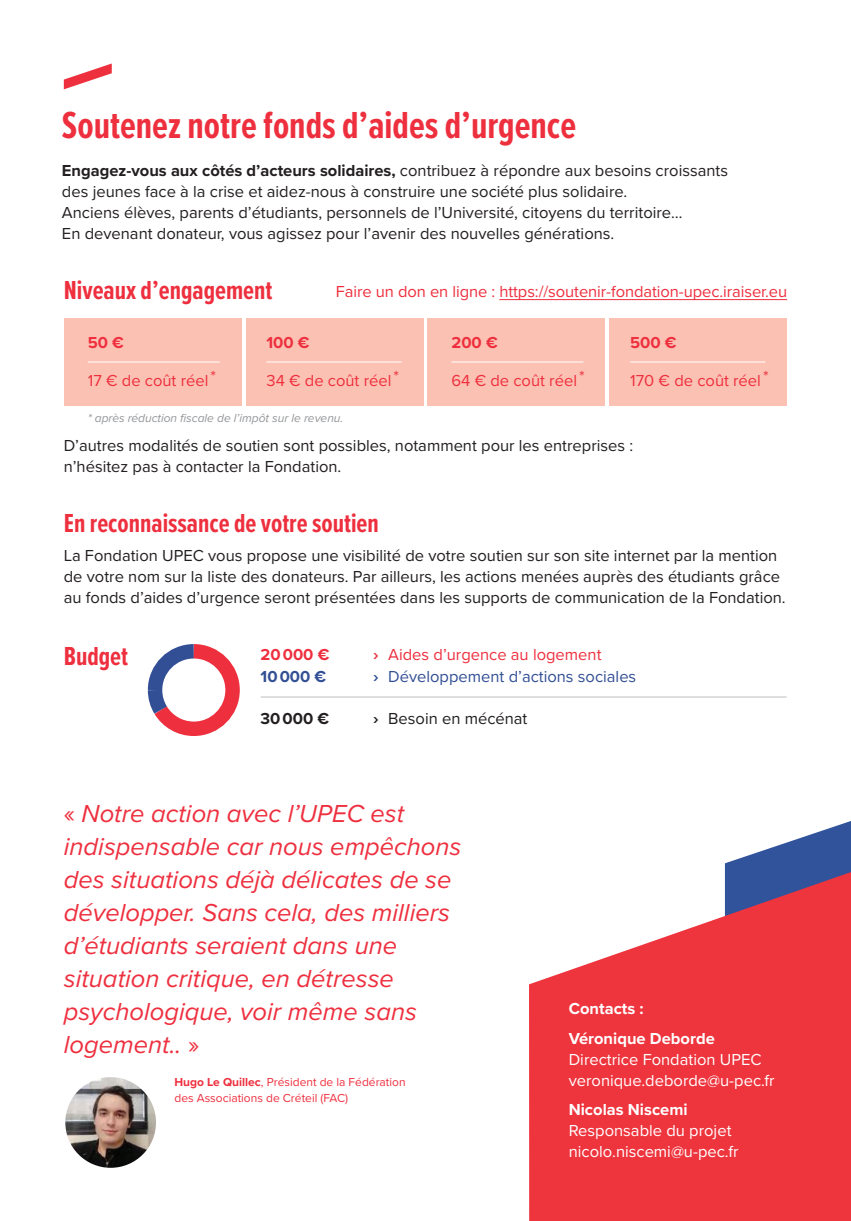
<style>
.page{position:relative;width:851px;height:1221px;background:#fff}
.page>*{position:absolute;margin:0;border:0;box-sizing:border-box;transform-origin:0 0}
.Texte_courant{font:700 39px "Proxima Nova Ex Cn";color:#ee2f3e}
.Sous-titre{font:700 27px "Proxima Nova Ex Cn";color:#ee2f3e}
.Sous-titre-2{font:italic 25.5px/33px "Proxima Nova";color:#ee2f3e}
.Sous-titre-3{font:16.5px/21px "Proxima Nova";color:#231f20}
.Texte_courant-2{font:16.5px/21px "Proxima Nova";color:#231f20}
.Sous-titre-4{font:16.5px "Proxima Nova";letter-spacing:-.005em;color:#ee2f3e}
.Texte_courant-3{font:16.5px/21px "Proxima Nova";color:#fff}
.Texte_courant-4{font:16.5px "Proxima Nova";color:#324f95}
.Texte_courant-5{font:700 16.5px "Proxima Nova";color:#fff}
.Texte_courant-6{font:16.5px "Proxima Nova";color:#ee2f3e}
.Sous-titre-5{font:700 16.5px "Proxima Nova";color:#ee2f3e}
.Texte_courant-7{font:700 16.5px "Proxima Nova";color:#ee2f3e}
.Texte_courant-8{font:700 16.5px "Proxima Nova";color:#324f95}
.Texte_courant-9{font:700 16.5px "Proxima Nova";color:#231f20}
.Sous-titre-6{font:12px/15.8px "Proxima Nova";color:#ee2f3e}
.Sous-titre-7{font:italic 12px "Proxima Nova";color:#939598}
.s1{font-weight:700}
.s2{font-style:normal}
</style>
<div class="page">
<svg style="left:724px;top:821px;width:126px;height:51px"></svg>
<svg style="left:529px;top:872px;width:321px;height:348px;background:#eb515a"></svg>
<svg style="left:64px;top:63px;width:48px;height:26px"></svg>
<img style="left:65px;top:1077px;width:91px;height:90px;border-radius:45px">
<div style="left:64px;top:318px;width:177px;height:88px;background:#fbc2b3"></div>
<div style="left:427px;top:318px;width:178px;height:88px;background:#fbc2b3"></div>
<div style="left:246px;top:318px;width:177px;height:88px;background:#fbc2b3"></div>
<div style="left:609px;top:318px;width:177px;height:88px;background:#fbc2b3"></div>
<hr style="left:88px;top:361px;width:132px;height:1px;background:#fff">
<hr style="left:451px;top:361px;width:132px;height:1px;background:#fff">
<hr style="left:266px;top:361px;width:135px;height:1px;background:#fff">
<hr style="left:630px;top:361px;width:135px;height:1px;background:#fff">
<hr style="left:499px;top:299px;width:288px;height:1px;background:#ee2f3e">
<hr style="left:260px;top:696px;width:526px;height:1px;background:#231f20">
<svg style="left:147px;top:644px;width:93px;height:92px"></svg>
<p class="Texte_courant" style="left:62px;top:97px;width:515px">Soutenez notre fonds d’aides d’urgence</p>
<p class="Texte_courant-2" style="left:62px;top:159px;width:667px"><span class="s1">Engagez-vous aux côtés d’acteurs solidaires,</span> contribuez à répondre aux besoins croissants des jeunes face à la crise et aidez-nous à construire une société plus solidaire.<br>Anciens élèves, parents d’étudiants, personnels de l’Université, citoyens du territoire…<br>En devenant donateur, vous agissez pour l’avenir des nouvelles générations.</p>
<p class="Sous-titre" style="left:64px;top:270px;width:210px">Niveaux d’engagement</p>
<p class="Sous-titre-5" style="left:88px;top:330px;width:38px">50 €</p>
<p class="Sous-titre-4" style="left:88px;top:368px;width:130px">17 € de coût réel *</p>
<p class="Sous-titre-4" style="left:336px;top:279px;width:453px">Faire un don en ligne : https://soutenir-fondation-upec.iraiser.eu</p>
<p class="Sous-titre-5" style="left:266px;top:330px;width:45px">100 €</p>
<p class="Sous-titre-4" style="left:266px;top:368px;width:134px">34 € de coût réel *</p>
<p class="Sous-titre-5" style="left:451px;top:330px;width:48px">200 €</p>
<p class="Sous-titre-4" style="left:451px;top:368px;width:135px">64 € de coût réel *</p>
<p class="Sous-titre-5" style="left:630px;top:330px;width:48px">500 €</p>
<p class="Sous-titre-4" style="left:630px;top:368px;width:140px">170 € de coût réel *</p>
<p class="Sous-titre-7" style="left:88px;top:409px;width:257px">* après réduction fiscale de l’impôt sur le revenu.</p>
<p class="Sous-titre-3" style="left:64px;top:434px;width:571px">D’autres modalités de soutien sont possibles, notamment pour les entreprises : n’hésitez pas à contacter la Fondation.</p>
<p class="Sous-titre" style="left:64px;top:503px;width:316px">En reconnaissance de votre soutien</p>
<p class="Sous-titre-3" style="left:64px;top:544px;width:723px">La Fondation UPEC vous propose une visibilité de votre soutien sur son site internet par la mention de votre nom sur la liste des donateurs. Par ailleurs, les actions menées auprès des étudiants grâce au fonds d’aides d’urgence seront présentées dans les supports de communication de la Fondation.</p>
<p class="Sous-titre" style="left:64px;top:636px;width:66px">Budget</p>
<p class="Texte_courant-7" style="left:260px;top:642px;width:70px">20 000 €</p>
<p class="Texte_courant-6" style="left:373px;top:642px;width:230px"><span class="s1">›</span> Aides d’urgence au logement</p>
<p class="Texte_courant-8" style="left:260px;top:663px;width:67px">10 000 €</p>
<p class="Texte_courant-4" style="left:373px;top:663px;width:264px"><span class="s1">›</span> Développement d’actions sociales</p>
<p class="Texte_courant-9" style="left:260px;top:705px;width:70px">30 000 €</p>
<p class="Texte_courant-2" style="left:373px;top:706px;width:156px"><span class="s1">›</span> Besoin en mécénat</p>
<p class="Sous-titre-2" style="left:64px;top:796px;width:399px"><span class="s2">«</span> Notre action avec l’UPEC est indispensable car nous empêchons des situations déjà délicates de se développer. Sans cela, des milliers d’étudiants seraient dans une situation critique, en détresse psychologique, voir même sans logement.. <span class="s2">»</span></p>
<p class="Sous-titre-6" style="left:174px;top:1073px;width:233px"><span class="s1">Hugo Le Quillec</span>, Président de la Fédération des Associations de Créteil (FAC)</p>
<p class="Texte_courant-5" style="left:568px;top:996px;width:76px">Contacts :</p>
<p class="Texte_courant-5" style="left:568px;top:1025px;width:147px">Véronique Deborde</p>
<p class="Texte_courant-3" style="left:568px;top:1047px;width:194px">Directrice Fondation UPEC</p>
<p class="Texte_courant-3" style="left:568px;top:1068px;width:207px">veronique.deborde@u-pec.fr</p>
<p class="Texte_courant-3" style="left:568px;top:1098px;width:171px"><span class="s1">Nicolas Niscemi<br></span>Responsable du projet nicolo.niscemi@u-pec.fr</p>
</div>
